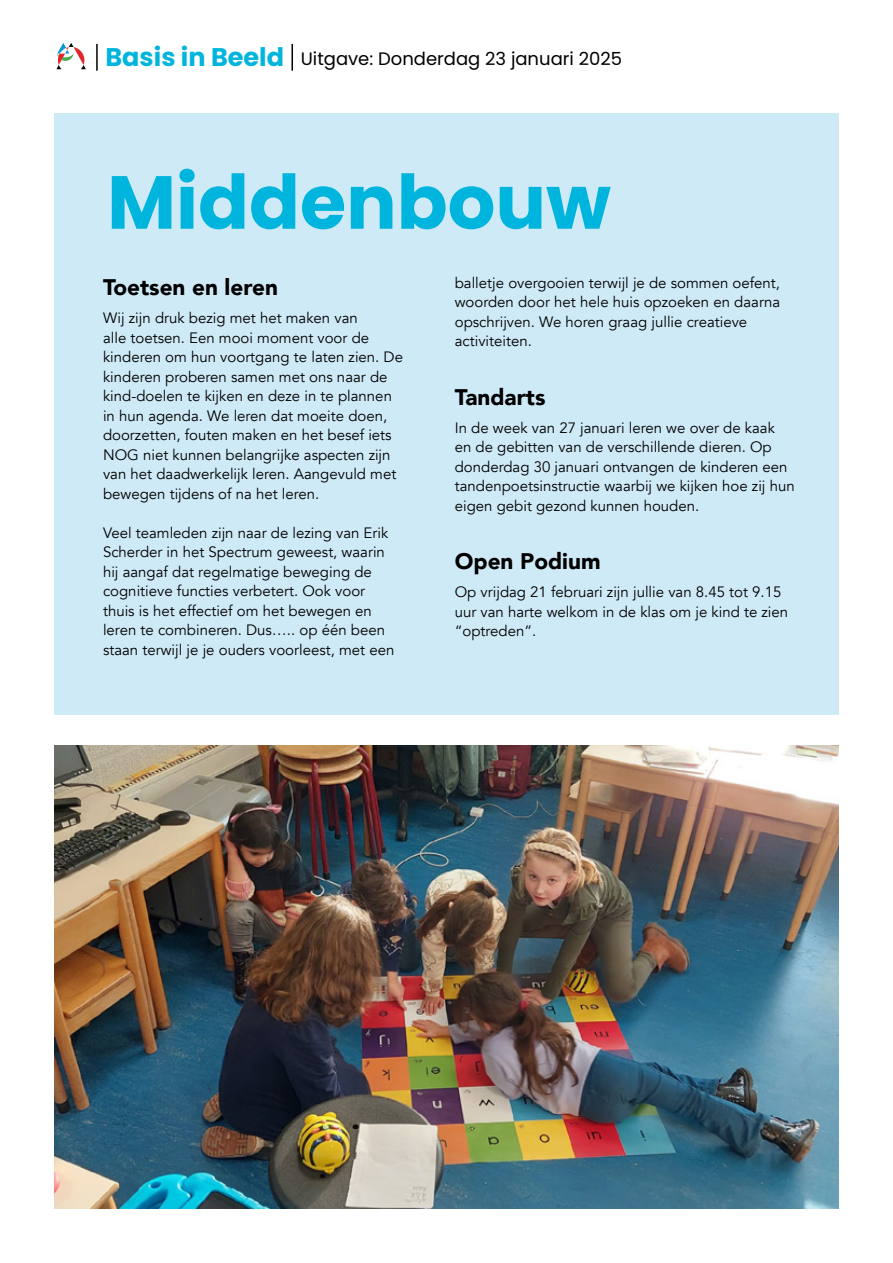
<style>
.page{position:relative;width:893px;height:1263px;background:#fff}
.page>*{position:absolute;margin:0;border:0;box-sizing:border-box;transform-origin:0 0}
.t1{font:700 75px "Poppins";color:#00b5dd}
.t2{font:900 22.5px "Avenir";color:#000}
.t3{font:18px "Poppins";color:#000}
.t4{font:15px/19.5px "Avenir";color:#000}
.s1{font-weight:700;font-size:25.5px;color:#00b5dd}
</style>
<div class="page">
<svg style="left:56px;top:44px;width:30px;height:25px"></svg>
<hr style="left:96px;top:44px;width:2px;height:27px;background:#000">
<hr style="left:291px;top:44px;width:2px;height:27px;background:#000">
<div style="left:54px;top:113px;width:785px;height:601px;background:#cfeaf7"></div>
<img style="left:54px;top:746px;width:784px;height:463px">
<p class="t3" style="left:105px;top:48px;width:518px"><span class="s1">Basis in Beeld</span> Uitgave: Donderdag 23 januari 2025</p>
<h1 class="t1" style="left:107px;top:159px;width:505px">Middenbouw</h1>
<h2 class="t2" style="left:103px;top:268px;width:176px">Toetsen en leren</h2>
<p class="t4" style="left:103px;top:309px;width:302px">Wij zijn druk bezig met het maken van<br>alle toetsen. Een mooi moment voor de kinderen om hun voortgang te laten zien. De kinderen proberen samen met ons naar de kind-doelen te kijken en deze in te plannen in hun agenda. We leren dat moeite doen, doorzetten, fouten maken en het besef iets NOG niet kunnen belangrijke aspecten zijn van het daadwerkelijk leren. Aangevuld met bewegen tijdens of na het leren.</p>
<p class="t4" style="left:103px;top:523px;width:293px">Veel teamleden zijn naar de lezing van Erik Scherder in het Spectrum geweest, waarin hij aangaf dat regelmatige beweging de cognitieve functies verbetert. Ook voor thuis is het effectief om het bewegen en leren te combineren. Dus….. op één been staan terwijl je je ouders voorleest, met een</p>
<p class="t4" style="left:455px;top:273px;width:327px">balletje overgooien terwijl je de sommen oefent, woorden door het hele huis opzoeken en daarna opschrijven. We horen graag jullie creatieve activiteiten.</p>
<h2 class="t2" style="left:455px;top:378px;width:92px">Tandarts</h2>
<p class="t4" style="left:455px;top:418px;width:341px">In de week van 27 januari leren we over de kaak en de gebitten van de verschillende dieren. Op donderdag 30 januari ontvangen de kinderen een tandenpoetsinstructie waarbij we kijken hoe zij hun eigen gebit gezond kunnen houden.</p>
<h2 class="t2" style="left:455px;top:542px;width:147px">Open Podium</h2>
<p class="t4" style="left:455px;top:583px;width:335px">Op vrijdag 21 februari zijn jullie van 8.45 tot 9.15 uur van harte welkom in de klas om je kind te zien “optreden”.</p>
</div>
